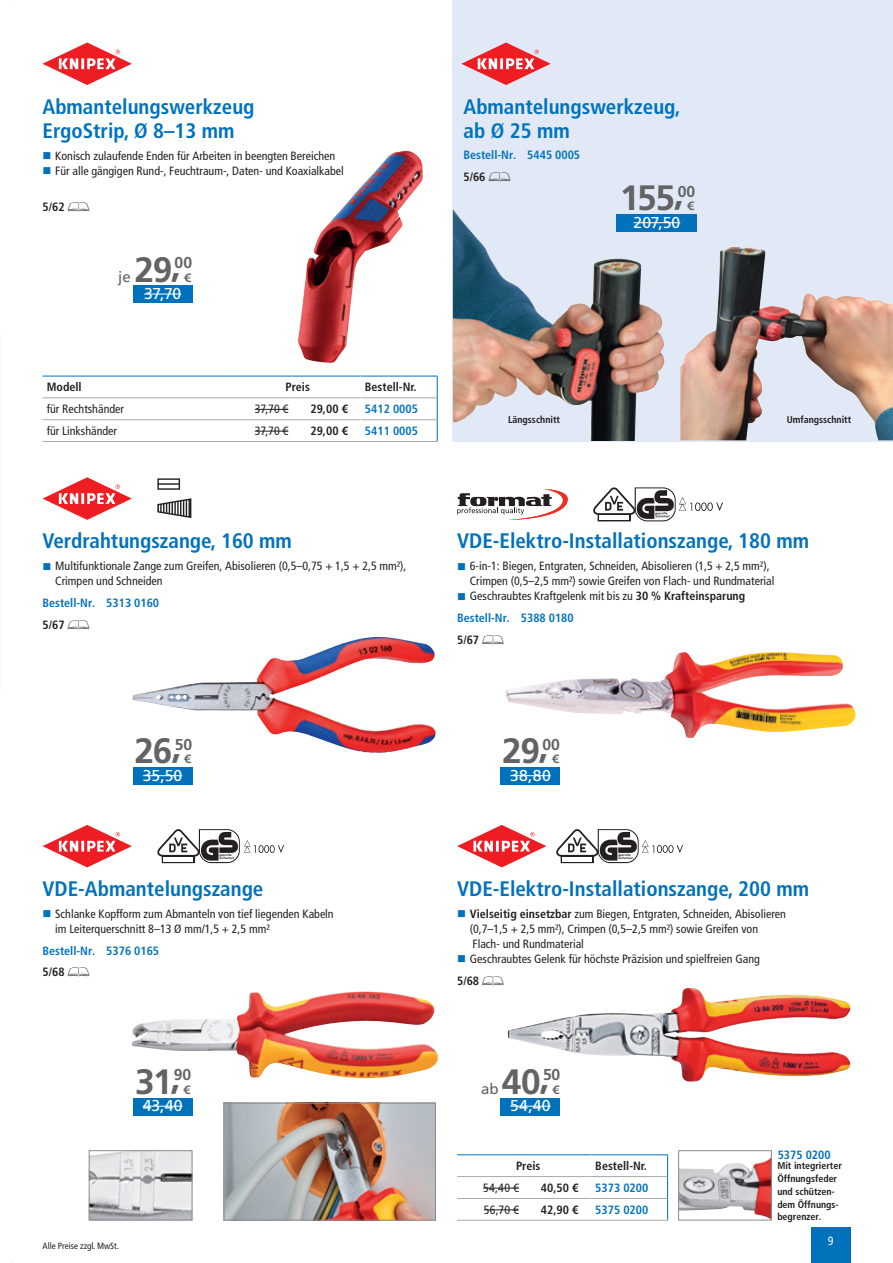
<style>
.page{position:relative;width:893px;height:1263px;background:#fff}
.page>*{position:absolute;margin:0;border:0;box-sizing:border-box;transform-origin:0 0}
.t1{font:700 35.25px "Frutiger LT Pro";letter-spacing:-.035em;color:#636366}
.t2{font:700 condensed 21px/24px "Frutiger LT Pro";color:#0072bc}
.t3{font:15.75px "Frutiger LT Pro";letter-spacing:.005em;color:#fff}
.t4{font:700 15.75px "Frutiger LT Pro";color:#636366}
.t5{font:15px "Frutiger LT Pro";color:#636366}
.t6{font:condensed 12px/15px "Frutiger LT Pro";color:#231f20}
.t7{font:700 condensed 12px/21.8px "Frutiger LT Pro";color:#0072bc}
.t8{font:700 condensed 12px "Frutiger LT Pro";color:#231f20}
.t9{font:700 12px "Frutiger LT Pro";color:#636366}
.t10{font:condensed 12px "Frutiger LT Pro";color:#fff}
.t11{font:700 condensed 9.9px/12.8px "Frutiger LT Pro";color:#231f20}
.t12{font:condensed 9px "Frutiger LT Pro";color:#231f20}
.s1{color:#0072bc}
.s2{font-family:"Universdp 00 Pi";font-weight:400;font-stretch:normal;font-size:12.3px}
.s3{color:#231f20}
.s4{font-family:"Universdp 00 Pi";font-weight:400;font-stretch:normal;font-size:12.3px;color:#231f20}
.s5{font-weight:700}
</style>
<div class="page">
<div style="left:453px;top:0;width:440px;height:441px;background:#e1e9f6"></div>
<div style="left:811px;top:1228px;width:39px;height:35px;background:#0072bc"></div>
<svg style="left:43px;top:376px;width:395px;height:65px"></svg>
<hr style="left:43px;top:441px;width:192px;height:1px;background:#a7abab">
<hr style="left:235px;top:441px;width:58px;height:1px;background:#a7abab">
<hr style="left:293px;top:441px;width:68px;height:1px;background:#a7abab">
<hr style="left:361px;top:441px;width:77px;height:1px;background:#a7abab">
<hr style="left:255px;top:409px;width:33px;height:1px;background:#231f20">
<hr style="left:255px;top:431px;width:33px;height:1px;background:#231f20">
<div style="left:133px;top:286px;width:59px;height:17px;background:#0072bc"></div>
<hr style="left:144px;top:294px;width:37px;height:1px;background:#fff">
<img style="left:298px;top:151px;width:125px;height:212px">
<svg style="left:43px;top:43px;width:89px;height:42px"></svg>
<div style="left:617px;top:215px;width:80px;height:17px;background:#0072bc"></div>
<hr style="left:634px;top:222px;width:46px;height:1px;background:#fff">
<img style="left:453px;top:209px;width:211px;height:232px">
<img style="left:680px;top:247px;width:213px;height:193px">
<svg style="left:461px;top:43px;width:90px;height:42px"></svg>
<div style="left:133px;top:768px;width:59px;height:17px;background:#0072bc"></div>
<hr style="left:143px;top:775px;width:39px;height:1px;background:#fff">
<img style="left:132px;top:637px;width:304px;height:116px">
<svg style="left:157px;top:498px;width:34px;height:20px"></svg>
<svg style="left:157px;top:478px;width:23px;height:12px"></svg>
<svg style="left:43px;top:477px;width:89px;height:43px"></svg>
<svg style="left:457px;top:1154px;width:211px;height:67px"></svg>
<hr style="left:466px;top:1220px;width:57px;height:1px;background:#a7abab">
<hr style="left:523px;top:1220px;width:68px;height:1px;background:#a7abab">
<hr style="left:591px;top:1220px;width:77px;height:1px;background:#a7abab">
<hr style="left:483px;top:1188px;width:36px;height:1px;background:#231f20">
<hr style="left:484px;top:1209px;width:35px;height:1px;background:#231f20">
<div style="left:501px;top:1098px;width:59px;height:17px;background:#0072bc"></div>
<hr style="left:510px;top:1106px;width:41px;height:1px;background:#fff">
<img style="left:680px;top:1158px;width:90px;height:60px">
<div style="left:678px;top:1150px;width:94px;height:70px;border:1px solid #8a8c8f"></div>
<img style="left:508px;top:988px;width:342px;height:94px">
<svg style="left:457px;top:825px;width:89px;height:42px"></svg>
<div style="left:133px;top:1098px;width:59px;height:17px;background:#0072bc"></div>
<hr style="left:143px;top:1106px;width:40px;height:1px;background:#fff">
<img style="left:132px;top:991px;width:306px;height:87px">
<img style="left:226px;top:1105px;width:208px;height:113px">
<div style="left:224px;top:1103px;width:212px;height:117px;border:1px solid #8a8c8f"></div>
<img style="left:91px;top:1152px;width:99px;height:66px">
<div style="left:89px;top:1150px;width:103px;height:70px;border:1px solid #8a8c8f"></div>
<svg style="left:43px;top:825px;width:89px;height:42px"></svg>
<svg style="left:157px;top:829px;width:83px;height:34px"></svg>
<img style="left:244px;top:840px;width:40px;height:12px">
<div style="left:501px;top:768px;width:59px;height:17px;background:#0072bc"></div>
<hr style="left:510px;top:775px;width:41px;height:1px;background:#fff">
<img style="left:505px;top:652px;width:351px;height:86px">
<svg style="left:457px;top:489px;width:111px;height:31px"></svg>
<svg style="left:593px;top:487px;width:83px;height:34px"></svg>
<img style="left:680px;top:498px;width:42px;height:13px">
<svg style="left:556px;top:829px;width:83px;height:34px"></svg>
<img style="left:643px;top:840px;width:39px;height:12px">
<h2 class="t2" style="left:43px;top:94px;width:213px">Abmantelungswerkzeug<br>ErgoStrip, Ø 8–13 mm</h2>
<p class="t6" style="left:43px;top:148px;width:294px"><span class="s1">■</span> Konisch zulaufende Enden für Arbeiten in beengten Bereichen</p>
<p class="t6" style="left:43px;top:163px;width:303px"><span class="s1">■</span> Für alle gängigen Rund-, Feuchtraum-, Daten- und Koaxialkabel</p>
<p class="t8" style="left:43px;top:200px;width:48px">5/62 <span class="s2">Ç</span></p>
<h1 class="t1" style="left:134px;top:249px;width:48px">29,</h1>
<h3 class="t4" style="left:175px;top:253px;width:19px">00</h3>
<p class="t9" style="left:184px;top:270px;width:8px">€</p>
<h3 class="t3" style="left:144px;top:285px;width:39px">37,70</h3>
<p class="t5" style="left:118px;top:268px;width:14px">je</p>
<p class="t8" style="left:47px;top:380px;width:36px">Modell</p>
<p class="t8" style="left:286px;top:380px;width:26px">Preis</p>
<p class="t8" style="left:365px;top:380px;width:53px">Bestell-Nr.</p>
<p class="t6" style="left:47px;top:402px;width:79px">für Rechtshänder</p>
<p class="t6" style="left:255px;top:402px;width:35px">37,70 €</p>
<p class="t8" style="left:310px;top:402px;width:39px">29,00 €</p>
<p class="t7" style="left:365px;top:398px;width:55px">5412 0005</p>
<p class="t6" style="left:47px;top:423px;width:72px">für Linkshänder</p>
<p class="t6" style="left:255px;top:423px;width:35px">37,70 €</p>
<p class="t8" style="left:310px;top:424px;width:39px">29,00 €</p>
<p class="t7" style="left:365px;top:420px;width:55px">5411 0005</p>
<h2 class="t2" style="left:43px;top:529px;width:251px">Verdrahtungszange, 160 mm</h2>
<p class="t6" style="left:55px;top:559px;width:353px;text-indent:-13px"><span class="s1">■</span> Multifunktionale Zange zum Greifen, Abisolieren (0,5–0,75 + 1,5 + 2,5 mm²),<br>Crimpen und Schneiden</p>
<p class="t7" style="left:43px;top:592px;width:118px">Bestell-Nr. 5313 0160</p>
<p class="t8" style="left:43px;top:618px;width:48px">5/67 <span class="s2">Ç</span></p>
<h1 class="t1" style="left:134px;top:730px;width:48px">26,</h1>
<h3 class="t4" style="left:175px;top:735px;width:19px">50</h3>
<p class="t9" style="left:184px;top:752px;width:8px">€</p>
<h3 class="t3" style="left:143px;top:766px;width:41px">35,50</h3>
<h2 class="t2" style="left:43px;top:877px;width:222px">VDE-Abmantelungszange</h2>
<p class="t6" style="left:55px;top:906px;width:280px;text-indent:-13px"><span class="s1">■</span> Schlanke Kopfform zum Abmanteln von tief liegenden Kabeln im Leiterquerschnitt 8–13 Ø mm/1,5 + 2,5 mm²</p>
<p class="t7" style="left:43px;top:940px;width:118px">Bestell-Nr. 5376 0165</p>
<p class="t8" style="left:43px;top:965px;width:48px">5/68 <span class="s2">Ç</span></p>
<h1 class="t1" style="left:135px;top:1061px;width:46px">31,</h1>
<h3 class="t4" style="left:174px;top:1065px;width:19px">90</h3>
<p class="t9" style="left:183px;top:1082px;width:8px">€</p>
<h3 class="t3" style="left:143px;top:1097px;width:41px">43,40</h3>
<p class="t12" style="left:43px;top:1240px;width:78px">Alle Preise zzgl. MwSt.</p>
<h2 class="t2" style="left:463px;top:94px;width:219px">Abmantelungswerkzeug, ab Ø 25 mm</h2>
<p class="t7" style="left:463px;top:144px;width:118px">Bestell-Nr. 5445 0005<br><span class="s3">5/66</span> <span class="s4">Ç</span></p>
<h1 class="t1" style="left:620px;top:177px;width:65px">155,</h1>
<h3 class="t4" style="left:678px;top:182px;width:19px">00</h3>
<p class="t9" style="left:687px;top:199px;width:8px">€</p>
<h3 class="t3" style="left:634px;top:213px;width:48px">207,50</h3>
<p class="t11" style="left:508px;top:413px;width:53px">Längsschnitt</p>
<p class="t11" style="left:787px;top:413px;width:66px">Umfangsschnitt</p>
<h2 class="t2" style="left:457px;top:529px;width:353px">VDE-Elektro-Installationszange, 180 mm</h2>
<p class="t6" style="left:470px;top:559px;width:306px;text-indent:-13px"><span class="s1">■</span> 6-in-1: Biegen, Entgraten, Schneiden, Abisolieren (1,5 + 2,5 mm²),<br>Crimpen (0,5–2,5 mm²) sowie Greifen von Flach- und Rundmaterial</p>
<p class="t6" style="left:457px;top:589px;width:290px"><span class="s1">■</span> Geschraubtes Kraftgelenk mit bis zu <span class="s5">30 % Krafteinsparung</span></p>
<p class="t7" style="left:457px;top:607px;width:118px">Bestell-Nr. 5388 0180<br><span class="s3">5/67</span> <span class="s4">Ç</span></p>
<h1 class="t1" style="left:502px;top:730px;width:48px">29,</h1>
<h3 class="t4" style="left:542px;top:735px;width:19px">00</h3>
<p class="t9" style="left:552px;top:752px;width:8px">€</p>
<h3 class="t3" style="left:510px;top:766px;width:42px">38,80</h3>
<h2 class="t2" style="left:457px;top:877px;width:353px">VDE-Elektro-Installationszange, 200 mm</h2>
<p class="t6" style="left:470px;top:906px;width:318px;text-indent:-13px"><span class="s1">■</span> <span class="s5">Vielseitig einsetzbar</span> zum Biegen, Entgraten, Schneiden, Abisolieren (0,7–1,5 + 2,5 mm²), Crimpen (0,5–2,5 mm²) sowie Greifen von<br>Flach- und Rundmaterial</p>
<p class="t6" style="left:457px;top:951px;width:304px"><span class="s1">■</span> Geschraubtes Gelenk für höchste Präzision und spielfreien Gang</p>
<p class="t8" style="left:457px;top:973px;width:48px">5/68 <span class="s2">Ç</span></p>
<h1 class="t1" style="left:502px;top:1061px;width:49px">40,</h1>
<h3 class="t4" style="left:543px;top:1065px;width:19px">50</h3>
<p class="t9" style="left:552px;top:1082px;width:8px">€</p>
<h3 class="t3" style="left:510px;top:1097px;width:42px">54,40</h3>
<p class="t5" style="left:481px;top:1080px;width:19px">ab</p>
<p class="t8" style="left:516px;top:1159px;width:26px">Preis</p>
<p class="t8" style="left:595px;top:1159px;width:53px">Bestell-Nr.</p>
<p class="t6" style="left:483px;top:1180px;width:37px">54,40 €</p>
<p class="t8" style="left:541px;top:1181px;width:39px">40,50 €</p>
<p class="t7" style="left:595px;top:1177px;width:55px">5373 0200</p>
<p class="t6" style="left:484px;top:1202px;width:36px">56,70 €</p>
<p class="t8" style="left:541px;top:1202px;width:39px">42,90 €</p>
<p class="t7" style="left:595px;top:1199px;width:55px">5375 0200</p>
<p class="t7" style="left:778px;top:1144px;width:54px">5375 0200</p>
<p class="t11" style="left:777px;top:1160px;width:66px">Mit integrierter<br>Öffnungsfeder und schützen&shy;dem Öffnungs&shy;begrenzer.</p>
<p class="t10" style="left:828px;top:1234px;width:7px">9</p>
</div>
